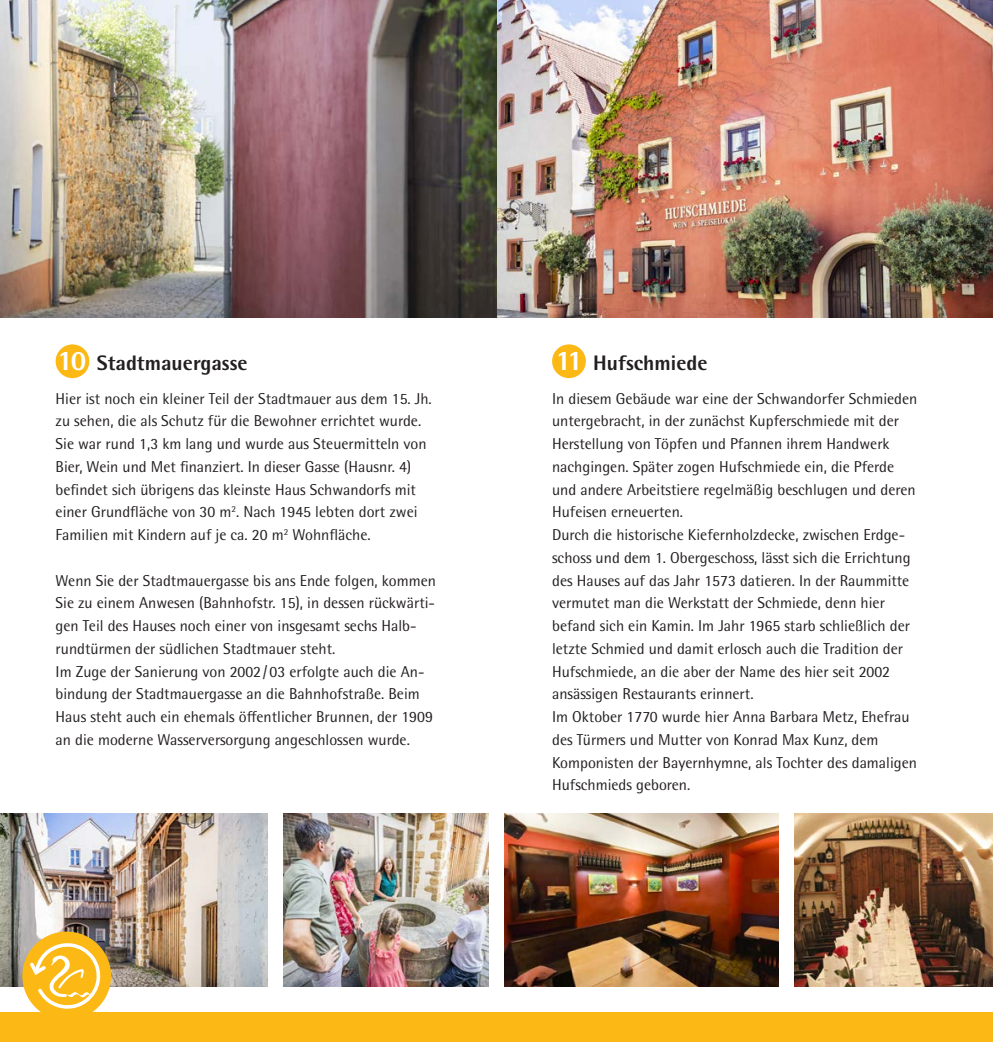
<style>
.page{position:relative;width:993px;height:1042px;background:#fff}
.page>*{position:absolute;margin:0;border:0;box-sizing:border-box;transform-origin:0 0}
.t1{font:800 27.82px "Rotis Semi Sans Pro";color:#fff}
.t2{font:800 21px "Rotis Semi Sans Pro";color:#231f20}
.t3{font:15.75px/22.8px "Rotis Semi Sans Pro";color:#231f20}
.s1{font-size:27.82px;color:#fff}
</style>
<div class="page">
<img style="left:504px;top:813px;width:274px;height:173px">
<img style="left:0;top:0;width:992px;height:317px">
<img style="left:794px;top:813px;width:198px;height:173px">
<img style="left:0;top:813px;width:267px;height:173px">
<img style="left:283px;top:813px;width:205px;height:173px">
<div style="left:0;top:1012px;width:992px;height:30px;background:#fcb814"></div>
<div style="left:22px;top:931px;width:89px;height:89px;background:#fcb814;border-radius:50%"></div>
<svg style="left:30px;top:942px;width:71px;height:66px"></svg>
<div style="left:56px;top:344px;width:33px;height:34px;background:#fcb814;border-radius:50%"></div>
<div style="left:552px;top:344px;width:33px;height:34px;background:#fcb814;border-radius:50%"></div>
<h2 class="t2" style="left:57px;top:350px;width:191px"><span class="s1">10</span> Stadtmauergasse</h2>
<h1 class="t1" style="left:555px;top:343px;width:29px">11</h1>
<h2 class="t2" style="left:593px;top:350px;width:116px">Hufschmiede</h2>
<p class="t3" style="left:56px;top:387px;width:377px">Hier ist noch ein kleiner Teil der Stadtmauer aus dem 15. Jh. zu sehen, die als Schutz für die Bewohner errichtet wurde.<br>Sie war rund 1,3 km lang und wurde aus Steuermitteln von Bier, Wein und Met finanziert. In dieser Gasse (Hausnr. 4) befindet sich übrigens das kleinste Haus Schwandorfs mit einer Grundfläche von 30 m<sup>2</sup>. Nach 1945 lebten dort zwei Familien mit Kindern auf je ca. 20 m<sup>2</sup> Wohnfläche.</p>
<p class="t3" style="left:56px;top:569px;width:382px">Wenn Sie der Stadtmauergasse bis ans Ende folgen, kommen Sie zu einem Anwesen (Bahnhofstr. 15), in dessen rückwärti&shy;gen Teil des Hauses noch einer von insgesamt sechs Halb&shy;rundtürmen der südlichen Stadtmauer steht.<br>Im Zuge der Sanierung von 2002/03 erfolgte auch die An&shy;bindung der Stadtmauergasse an die Bahnhofstraße. Beim Haus steht auch ein ehemals öffentlicher Brunnen, der 1909 an die moderne Wasserversorgung angeschlossen wurde.</p>
<p class="t3" style="left:552px;top:387px;width:366px">In diesem Gebäude war eine der Schwandorfer Schmieden untergebracht, in der zunächst Kupferschmiede mit der Herstellung von Töpfen und Pfannen ihrem Handwerk nachgingen. Später zogen Hufschmiede ein, die Pferde und andere Arbeitstiere regelmäßig beschlugen und deren Hufeisen erneuerten.<br>Durch die historische Kiefernholzdecke, zwischen Erdge&shy;schoss und dem 1. Obergeschoss, lässt sich die Errichtung des Hauses auf das Jahr 1573 datieren. In der Raummitte vermutet man die Werkstatt der Schmiede, denn hier befand sich ein Kamin. Im Jahr 1965 starb schließlich der letzte Schmied und damit erlosch auch die Tradition der Hufschmiede, an die aber der Name des hier seit 2002 ansässigen Restaurants erinnert.<br>Im Oktober 1770 wurde hier Anna Barbara Metz, Ehefrau des Türmers und Mutter von Konrad Max Kunz, dem Komponisten der Bayernhymne, als Tochter des damaligen Hufschmieds geboren.</p>
</div>
